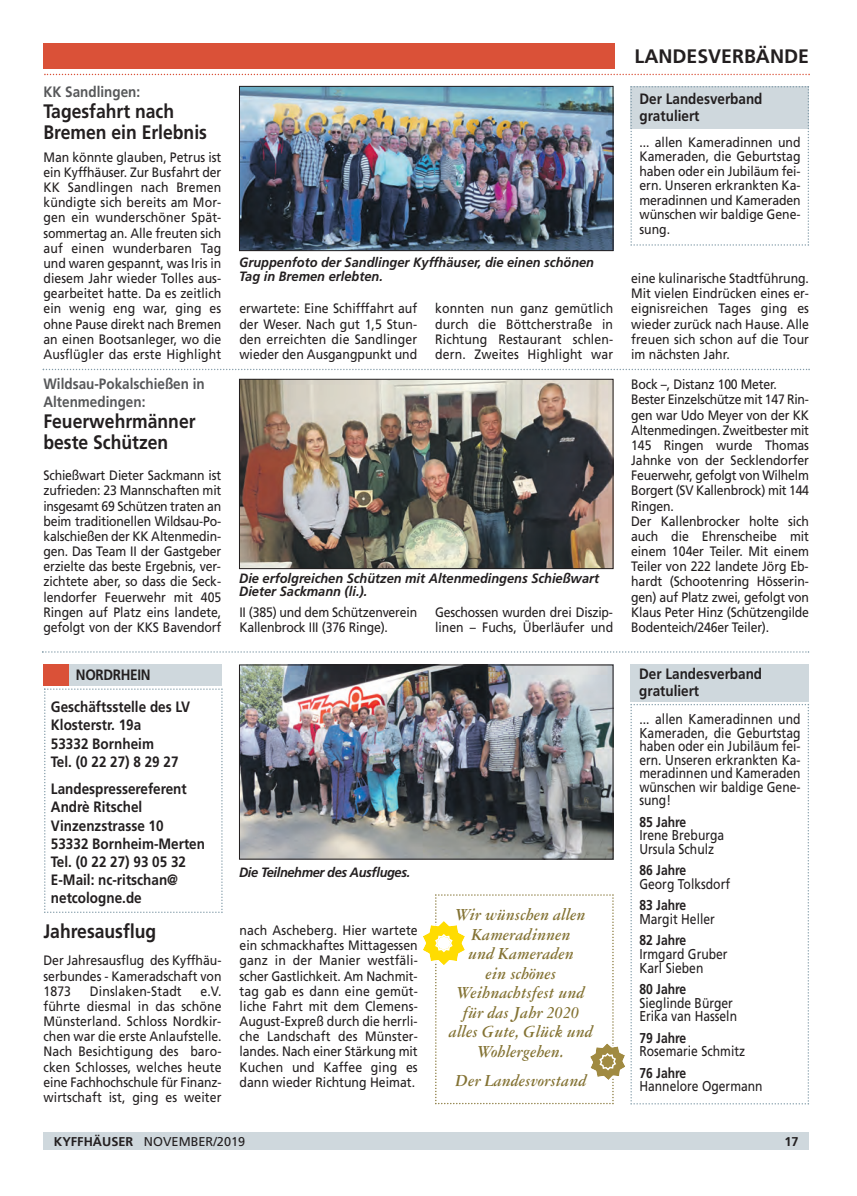
<style>
.page{position:relative;width:857px;height:1196px;background:#fff}
.page>*{position:absolute;margin:0;border:0;box-sizing:border-box;transform-origin:0 0}
.t1{font:700 19.5px/21px "Frutiger LT Std";color:#231f20;scale:.9 1}
.t2{font:700 19.5px "Frutiger LT Std";color:#231f20}
.t3{font:italic 700 18px/19.5px "Garamond 3 LT Std";color:#847334;text-align:center;scale:.9 1}
.t4{font:700 15px/18.1px "Frutiger LT Std";color:#231f20;scale:.9 1}
.t5{font:700 15px/18px "Frutiger LT Std";color:#57585a;scale:.9 1}
.t6{font:700 15px "Frutiger LT Std";letter-spacing:-.025em;color:#231f20;scale:.9 1}
.t7{font:14.25px/13.5px "Frutiger LT Std";color:#231f20;scale:.85 1}
.t8{font:700 14.25px "Frutiger LT Std";color:#231f20;scale:.85 1}
.t9{font:13.65px/15.1px "Frutiger LT Std";letter-spacing:-.005em;color:#231f20;text-align:justify;scale:.9 1}
.t10{font:italic 700 13.5px/13.5px "Frutiger LT Std";color:#231f20;scale:.95 1}
.t11{font:italic 700 13.5px "Frutiger LT Std";letter-spacing:-.03em;color:#231f20;scale:.95 1}
.t12{font:12.75px "Frutiger LT Std";color:#231f20}
.t13{font:700 12.75px "Frutiger LT Std";color:#231f20}
.s1{font-weight:700}
.s2{font-size:14.25px}
</style>
<div class="page">
<div style="left:43px;top:1132px;width:766px;height:17px;background:#cfd8dd"></div>
<div style="left:43px;top:43px;width:572px;height:26px;background:#da5138"></div>
<svg style="left:44px;top:74px;width:766px;height:1px"></svg>
<svg style="left:43px;top:368px;width:767px;height:2px"></svg>
<img style="left:241px;top:666px;width:370px;height:191px">
<div style="left:239px;top:664px;width:374px;height:195px;border:1px solid #231f20"></div>
<svg style="left:44px;top:688px;width:179px;height:224px"></svg>
<div style="left:44px;top:664px;width:25px;height:21px;background:#da5138"></div>
<div style="left:70px;top:664px;width:152px;height:21px;background:#cfd8dd"></div>
<div style="left:630px;top:664px;width:178px;height:38px;background:#cfd8dd"></div>
<svg style="left:421px;top:703px;width:388px;height:401px"></svg>
<svg style="left:630px;top:86px;width:179px;height:160px"></svg>
<img style="left:241px;top:88px;width:370px;height:161px">
<div style="left:239px;top:86px;width:374px;height:165px;border:1px solid #231f20"></div>
<img style="left:241px;top:381px;width:370px;height:186px">
<div style="left:239px;top:379px;width:374px;height:190px;border:1px solid #231f20"></div>
<svg style="left:42px;top:651px;width:767px;height:1px"></svg>
<p class="t5" style="left:43px;top:84px;width:109px">KK Sandlingen:</p>
<h1 class="t1" style="left:43px;top:102px;width:183px">Tagesfahrt nach<br>Bremen ein Erlebnis</h1>
<p class="t9" style="left:43px;top:150px;width:199px">Man könnte glauben, Petrus ist ein Kyffhäuser. Zur Busfahrt der KK Sandlingen nach Bremen kündigte sich bereits am Mor&shy;gen ein wunderschöner Spät&shy;sommertag an. Alle freuten sich auf einen wunderbaren Tag und waren gespannt, was Iris in diesem Jahr wieder Tolles aus&shy;gearbeitet hatte. Da es zeitlich ein wenig eng war, ging es ohne Pause direkt nach Bremen an einen Bootsanleger, wo die Ausflügler das erste Highlight</p>
<p class="t5" style="left:43px;top:375px;width:181px">Wildsau-Pokalschießen in<br>Altenmedingen:</p>
<h1 class="t1" style="left:43px;top:412px;width:171px">Feuerwehrmänner beste Schützen</h1>
<p class="t9" style="left:43px;top:469px;width:199px">Schießwart Dieter Sackmann ist zufrieden: 23 Mannschaften mit insgesamt 69 Schützen traten an beim traditionellen Wildsau-Po&shy;kalschießen der KK Altenmedin&shy;gen. Das Team II der Gastgeber erzielte das beste Ergebnis, ver&shy;zichtete aber, so dass die Seck&shy;lendorfer Feuerwehr mit 405<br>Ringen auf Platz eins landete, gefolgt von der KKS Bavendorf</p>
<p class="t6" style="left:76px;top:668px;width:84px">NORDRHEIN</p>
<p class="t4" style="left:51px;top:699px;width:156px">Geschäftsstelle des LV<br>Klosterstr. 19a<br>53332 Bornheim<br>Tel. (0 22 27) 8 29 27</p>
<p class="t4" style="left:51px;top:781px;width:173px">Landespressereferent<br>Andrè Ritschel<br>Vinzenzstrasse 10<br>53332 Bornheim-Merten<br>Tel. (0 22 27) 93 05 32<br>E-Mail: nc-ritschan@ netcologne.de</p>
<h1 class="t1" style="left:43px;top:921px;width:127px">Jahresausflug</h1>
<p class="t9" style="left:43px;top:953px;width:199px">Der Jahresausflug des Kyffhäu&shy;serbundes - Kameradschaft von 1873</p>
<p class="t9" style="left:90px;top:984px;width:104px">Dinslaken-Stadt</p>
<p class="t9" style="left:43px;top:984px;width:200px;text-indent:157px">e.V. führte diesmal in das schöne Münsterland. Schloss Nordkir&shy;chen war die erste Anlaufstelle.<br>Nach Besichtigung des baro&shy;cken Schlosses, welches heute eine Fachhochschule für Finanz&shy;wirtschaft ist, ging es weiter</p>
<p class="t10" style="left:239px;top:257px;width:375px">Gruppenfoto der Sandlinger Kyffhäuser, die einen schönen<br>Tag in Bremen erlebten.</p>
<p class="t9" style="left:239px;top:302px;width:199px">erwartete: Eine Schifffahrt auf der Weser. Nach gut 1,5 Stun&shy;den erreichten die Sandlinger wieder den Ausgangpunkt und</p>
<p class="t9" style="left:435px;top:302px;width:199px">konnten nun ganz gemütlich durch die Böttcherstraße in Richtung Restaurant schlen&shy;dern. Zweites Highlight war</p>
<p class="t10" style="left:239px;top:572px;width:380px">Die erfolgreichen Schützen mit Altenmedingens Schießwart<br>Dieter Sackmann (li.).</p>
<p class="t9" style="left:239px;top:605px;width:199px">II (385) und dem Schützenverein<br>Kallenbrock III (376 Ringe).</p>
<p class="t9" style="left:435px;top:605px;width:199px">Geschossen wurden drei Diszip&shy;linen – Fuchs, Überläufer und</p>
<p class="t11" style="left:239px;top:866px;width:182px">Die Teilnehmer des Ausfluges.</p>
<p class="t9" style="left:240px;top:923px;width:199px">nach Ascheberg. Hier wartete ein schmackhaftes Mittagessen ganz in der Manier westfäli&shy;scher Gastlichkeit. Am Nachmit&shy;tag gab es dann eine gemüt&shy;liche Fahrt mit dem Clemens-August-Expreß durch die herrli&shy;che Landschaft des Münster&shy;landes. Nach einer Stärkung mit Kuchen und Kaffee ging es dann wieder Richtung Heimat.</p>
<h2 class="t3" style="left:449px;top:906px;width:162px">Wir wünschen allen<br>Kameradinnen<br>und Kameraden<br>ein schönes<br>Weihnachtsfest und für das Jahr 2020 alles Gute, Glück und<br>Wohlergehen.</h2>
<h2 class="t3" style="left:455px;top:1071px;width:147px">Der Landesvorstand</h2>
<p class="t12" style="left:54px;top:1135px;width:193px"><span class="s1">KYFFHÄUSER</span> NOVEMBER/2019</p>
<h1 class="t2" style="left:634px;top:49px;width:176px">LANDESVERBÄNDE</h1>
<p class="t4" style="left:639px;top:92px;width:138px;line-height:16.5px">Der Landesverband gratuliert</p>
<p class="t9" style="left:639px;top:135px;width:181px;line-height:14.5px"><span class="s2">...</span> allen Kameradinnen und Kameraden, die Geburtstag haben oder ein Jubiläum fei&shy;ern. Unseren erkrankten Ka&shy;meradinnen und Kameraden wünschen wir baldige Gene&shy;sung.</p>
<p class="t9" style="left:631px;top:272px;width:199px">eine kulinarische Stadtführung.<br>Mit vielen Eindrücken eines er&shy;eignisreichen Tages ging es wieder zurück nach Hause. Alle freuen sich schon auf die Tour im nächsten Jahr.</p>
<p class="t9" style="left:631px;top:378px;width:199px;text-align:left">Bock –, Distanz 100 Meter.<br>Bester Einzelschütze mit 147 Rin&shy;gen war Udo Meyer von der KK<br>Altenmedingen. Zweitbester mit<br>145 Ringen wurde Thomas<br>Jahnke von der Secklendorfer<br>Feuerwehr, gefolgt von Wilhelm<br>Borgert (SV Kallenbrock) mit 144<br>Ringen.<br>Der Kallenbrocker holte sich auch die Ehrenscheibe mit einem 104er Teiler. Mit einem<br>Teiler von 222 landete Jörg Eb&shy;hardt (Schootenring Hösserin&shy;gen) auf Platz zwei, gefolgt von<br>Klaus Peter Hinz (Schützengilde<br>Bodenteich/246er Teiler).</p>
<p class="t4" style="left:639px;top:666px;width:138px;line-height:16.5px">Der Landesverband gratuliert</p>
<p class="t7" style="left:639px;top:713px;width:191px;text-align:justify">... allen Kameradinnen und Kameraden, die Geburtstag haben oder ein Jubiläum fei&shy;ern. Unseren erkrankten Ka&shy;meradinnen und Kameraden wünschen wir baldige Gene&shy;sung!</p>
<p class="t8" style="left:639px;top:815px;width:57px">85 Jahre</p>
<p class="t7" style="left:639px;top:829px;width:101px">Irene Breburga<br>Ursula Schulz</p>
<p class="t8" style="left:639px;top:864px;width:57px">86 Jahre</p>
<p class="t7" style="left:639px;top:878px;width:108px">Georg Tolksdorf</p>
<p class="t8" style="left:639px;top:899px;width:57px">83 Jahre</p>
<p class="t7" style="left:639px;top:913px;width:90px">Margit Heller</p>
<p class="t8" style="left:639px;top:934px;width:57px">82 Jahre</p>
<p class="t7" style="left:639px;top:948px;width:105px">Irmgard Gruber<br>Karl Sieben</p>
<p class="t8" style="left:639px;top:983px;width:57px">80 Jahre</p>
<p class="t7" style="left:639px;top:996px;width:116px">Sieglinde Bürger<br>Erika van Hasseln</p>
<p class="t8" style="left:639px;top:1031px;width:57px">79 Jahre</p>
<p class="t7" style="left:639px;top:1045px;width:126px">Rosemarie Schmitz</p>
<p class="t8" style="left:639px;top:1066px;width:57px">76 Jahre</p>
<p class="t7" style="left:639px;top:1080px;width:146px">Hannelore Ogermann</p>
<p class="t13" style="left:784px;top:1135px;width:16px">17</p>
</div>
